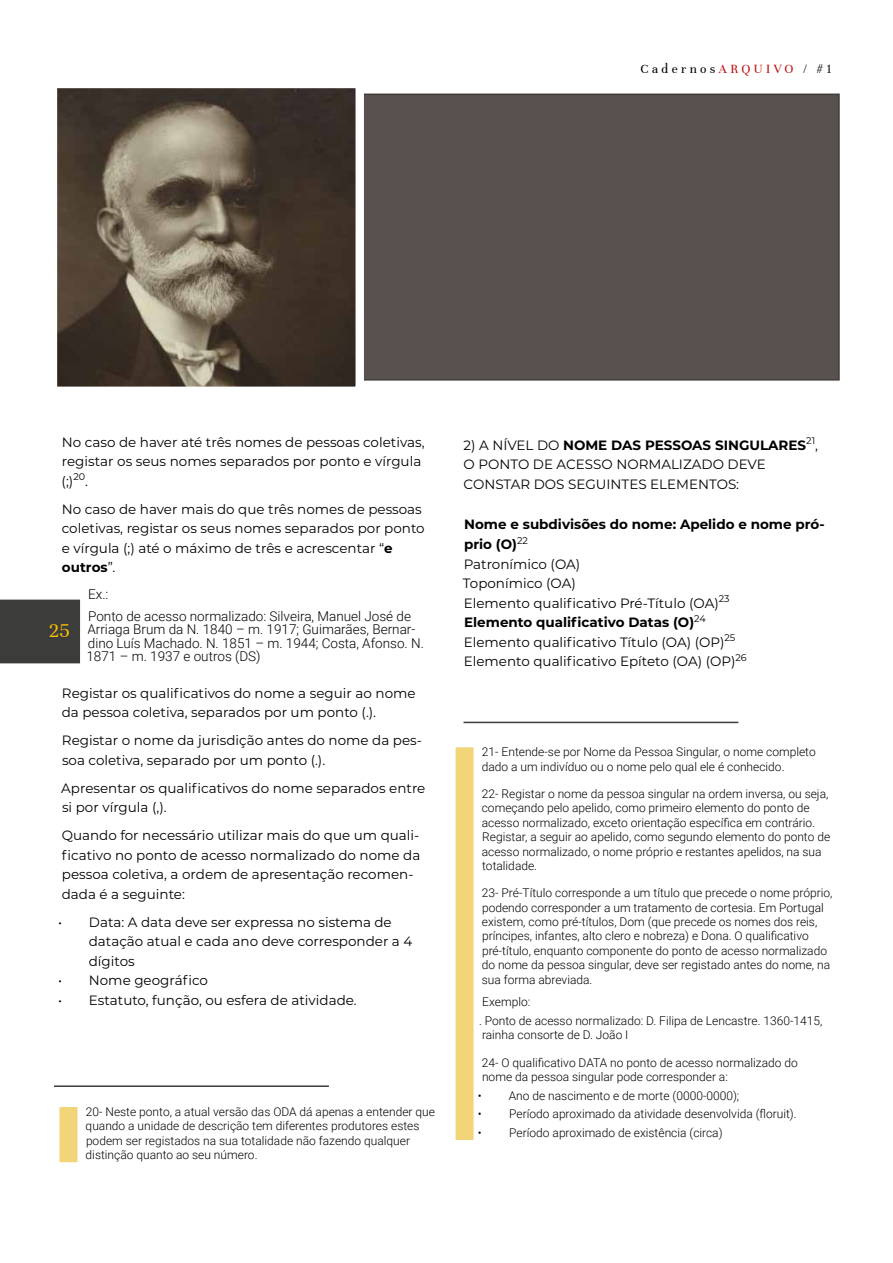
<style>
.page{position:relative;width:893px;height:1263px;background:#fff}
.page>*{position:absolute;margin:0;border:0;box-sizing:border-box;transform-origin:0 0}
.t1{font:21px "Unna";color:#fbc201}
.t2{font:13.5px/19.5px "Montserrat";color:#000}
.t3{font:300 13.5px/13.5px "Roboto";color:#000}
.t4{font:13.5px "Unna";letter-spacing:.25em;color:#000}
.t5{font:300 12px/14.4px "Roboto";color:#000}
.s1{color:#bf1111}
.s2{font-weight:700}
</style>
<div class="page">
<div style="left:53px;top:94px;width:787px;height:287px;background:#59514f;border:2px solid #403e39"></div>
<img style="left:58px;top:89px;width:297px;height:297px">
<div style="left:49px;top:80px;width:315px;height:315px;border:8px solid #fff"></div>
<div style="left:59px;top:1107px;width:18px;height:55px;background:#f2d479"></div>
<div style="left:456px;top:747px;width:18px;height:393px;background:#f2d479"></div>
<hr style="left:463px;top:722px;width:275px;height:1px;background:#3c3c3b">
<hr style="left:54px;top:1085px;width:275px;height:2px;background:#3c3c3b">
<div style="left:0;top:599px;width:81px;height:65px;background:#3c3c3b"></div>
<p class="t4" style="left:641px;top:61px;width:193px">Cadernos<span class="s1">ARQUIVO</span> / #1</p>
<p class="t2" style="left:62px;top:432px;width:364px">No caso de haver até três nomes de pessoas coletivas, registar os seus nomes separados por ponto e vírgula (;)<sup>20</sup>.</p>
<p class="t2" style="left:62px;top:499px;width:364px">No caso de haver mais do que três nomes de pessoas coletivas, registar os seus nomes separados por ponto e vírgula (;) até o máximo de três e acrescentar “<span class="s2">e outros</span>”.</p>
<p class="t3" style="left:88px;top:582px;width:324px;line-height:22px">Ex.:<br>Ponto de acesso normalizado: Silveira, Manuel José de</p>
<p class="t3" style="left:86px;top:622px;width:339px">Arriaga Brum da N. 1840 – m. 1917; Guimarães, Bernar&shy;dino Luís Machado. N. 1851 – m. 1944; Costa, Afonso. N.<br>1871 – m. 1937 e outros (DS)</p>
<p class="t2" style="left:62px;top:683px;width:355px">Registar os qualificativos do nome a seguir ao nome da pessoa coletiva, separados por um ponto (.).</p>
<p class="t2" style="left:62px;top:730px;width:362px">Registar o nome da jurisdição antes do nome da pes&shy;soa coletiva, separado por um ponto (.).</p>
<p class="t2" style="left:61px;top:777px;width:366px">Apresentar os qualificativos do nome separados entre si por vírgula (,).</p>
<p class="t2" style="left:62px;top:825px;width:360px">Quando for necessário utilizar mais do que um quali&shy;ficativo no ponto de acesso normalizado do nome da pessoa coletiva, a ordem de apresentação recomen&shy;dada é a seguinte:</p>
<p class="t2" style="left:89px;top:911px;width:325px;text-indent:-30px">• Data: A data deve ser expressa no sistema de datação atual e cada ano deve corresponder a 4 dígitos</p>
<p class="t2" style="left:58px;top:970px;width:151px">• Nome geográfico</p>
<p class="t2" style="left:58px;top:989px;width:300px">• Estatuto, função, ou esfera de atividade.</p>
<h1 class="t1" style="left:49px;top:619px;width:22px">25</h1>
<p class="t5" style="left:86px;top:1104px;width:351px">20- Neste ponto, a atual versão das ODA dá apenas a entender que quando a unidade de descrição tem diferentes produtores estes podem ser registados na sua totalidade não fazendo qualquer distinção quanto ao seu número.</p>
<p class="t2" style="left:464px;top:435px;width:356px">2) A NÍVEL DO <span class="s2">NOME DAS PESSOAS SINGULARES</span><sup>21</sup>,<br>O PONTO DE ACESSO NORMALIZADO DEVE<br>CONSTAR DOS SEGUINTES ELEMENTOS:</p>
<p class="t2" style="left:463px;top:514px;width:363px"><span class="s2">Nome e subdivisões do nome: Apelido e nome pró&shy;prio (O)</span><sup>22<br></sup>Patronímico (OA)<br>Toponímico (OA)<br>Elemento qualificativo Pré-Título (OA)<sup>23<br></sup><span class="s2">Elemento qualificativo Datas (O)</span><sup>24<br></sup>Elemento qualificativo Título (OA) (OP)<sup>25<br></sup>Elemento qualificativo Epíteto (OA) (OP)<sup>26</sup></p>
<p class="t5" style="left:482px;top:744px;width:336px">21- Entende-se por Nome da Pessoa Singular, o nome completo dado a um indivíduo ou o nome pelo qual ele é conhecido.</p>
<p class="t5" style="left:482px;top:786px;width:350px">22- Registar o nome da pessoa singular na ordem inversa, ou seja, começando pelo apelido, como primeiro elemento do ponto de acesso normalizado, exceto orientação específica em contrário.<br>Registar, a seguir ao apelido, como segundo elemento do ponto de acesso normalizado, o nome próprio e restantes apelidos, na sua totalidade.</p>
<p class="t5" style="left:482px;top:885px;width:352px">23- Pré-Título corresponde a um título que precede o nome próprio, podendo corresponder a um tratamento de cortesia. Em Portugal existem, como pré-títulos, Dom (que precede os nomes dos reis, príncipes, infantes, alto clero e nobreza) e Dona. O qualificativo pré-título, enquanto componente do ponto de acesso normalizado do nome da pessoa singular, deve ser registado antes do nome, na sua forma abreviada.</p>
<p class="t5" style="left:479px;top:992px;width:345px;line-height:18.6px">Exemplo:<br>. Ponto de acesso normalizado: D. Filipa de Lencastre. 1360-1415,</p>
<p class="t5" style="left:482px;top:1027px;width:148px">rainha consorte de D. João I</p>
<p class="t5" style="left:482px;top:1055px;width:317px">24- O qualificativo DATA no ponto de acesso normalizado do nome da pessoa singular pode corresponder a:</p>
<p class="t5" style="left:478px;top:1088px;width:263px">• Ano de nascimento e de morte (0000-0000);</p>
<p class="t5" style="left:478px;top:1106px;width:320px">• Período aproximado da atividade desenvolvida (floruit).</p>
<p class="t5" style="left:478px;top:1125px;width:246px">• Período aproximado de existência (circa)</p>
</div>
